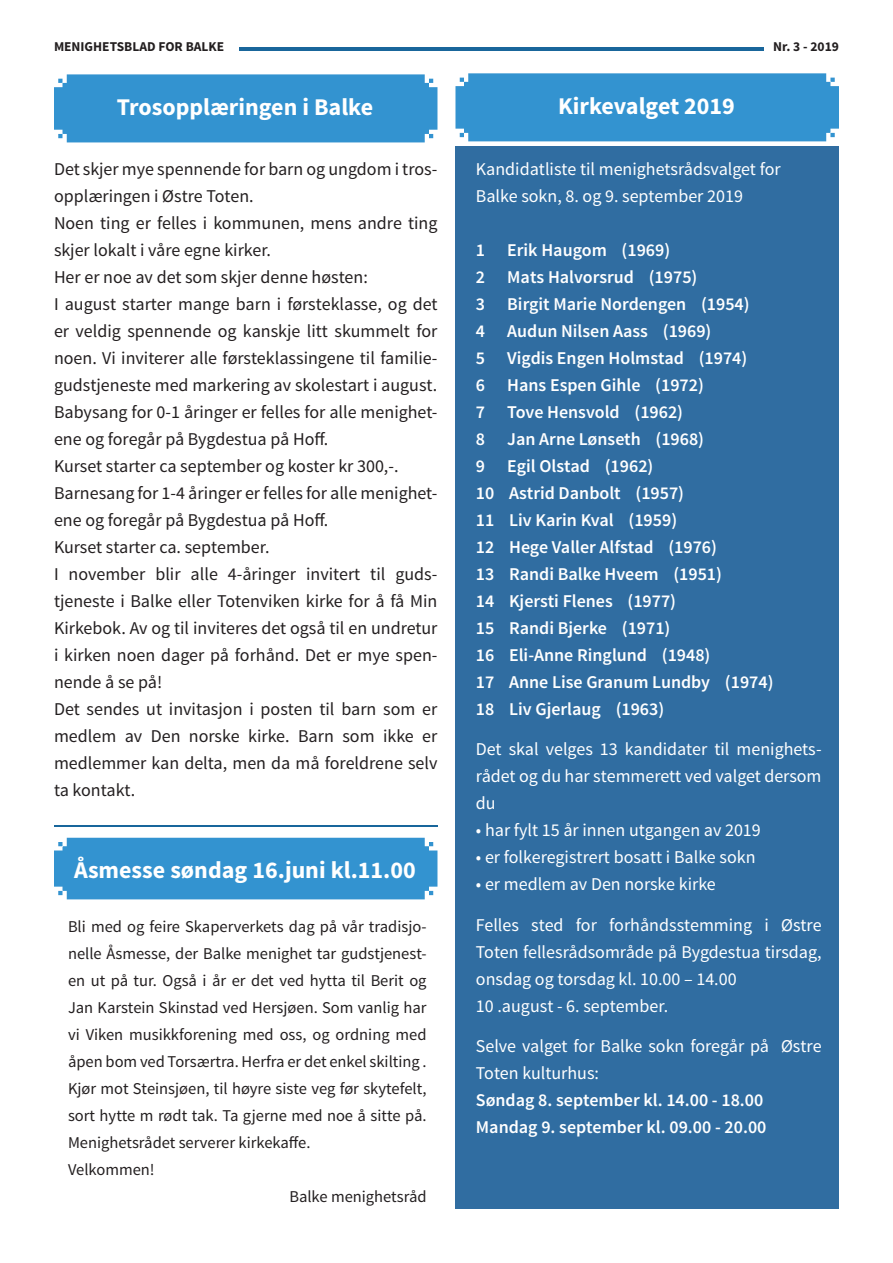
<style>
.page{position:relative;width:893px;height:1263px;background:#fff}
.page>*{position:absolute;margin:0;border:0;box-sizing:border-box;transform-origin:0 0}
.t1{font:700 24px "Source Sans Pro";color:#fff}
.t2{font:18px/27px "Source Sans Pro";color:#231f20}
.t3{font:600 18px "Source Sans Pro";color:#fff}
.t4{font:18px/27px "Source Sans Pro";color:#fff}
.t5{font:16.5px/27px "Source Sans Pro";color:#231f20;text-align:justify}
.t6{font:700 13.5px "Source Sans Pro";color:#231f20}
</style>
<div class="page">
<hr style="left:239px;top:47px;width:525px;height:4px;background:#19669b">
<div style="left:455px;top:147px;width:384px;height:1062px;background:#306da1"></div>
<div style="left:455px;top:73px;width:384px;height:68px;background:#3393d0"></div>
<div style="left:54px;top:74px;width:383px;height:68px;background:#3393d0"></div>
<hr style="left:54px;top:825px;width:383px;height:2px;background:#18669b">
<div style="left:54px;top:838px;width:383px;height:61px;background:#3393d0"></div>
<p class="t6" style="left:54px;top:38px;width:172px">MENIGHETSBLAD FOR BALKE</p>
<p class="t6" style="left:773px;top:38px;width:67px">Nr. 3 - 2019</p>
<p class="t1" style="left:117px;top:91px;width:258px">Trosopplæringen i Balke</p>
<p class="t2" style="left:54px;top:156px;width:385px">Det skjer mye spennende for barn og ungdom i tros&shy;opplæringen i Østre Toten.</p>
<p class="t2" style="left:54px;top:210px;width:385px">Noen ting er felles i kommunen, mens andre ting skjer lokalt i våre egne kirker.</p>
<p class="t2" style="left:54px;top:264px;width:315px">Her er noe av det som skjer denne høsten:</p>
<p class="t2" style="left:54px;top:291px;width:385px;text-align:justify">I august starter mange barn i førsteklasse, og det er veldig spennende og kanskje litt skummelt for noen. Vi inviterer alle førsteklassingene til familie&shy;gudstjeneste med markering av skolestart i august.<br>Babysang for 0-1 åringer er felles for alle menighet&shy;ene og foregår på Bygdestua på Hoff.</p>
<p class="t2" style="left:54px;top:453px;width:346px">Kurset starter ca september og koster kr 300,-.</p>
<p class="t2" style="left:54px;top:480px;width:385px">Barnesang for 1-4 åringer er felles for alle menighet&shy;ene og foregår på Bygdestua på Hoff.</p>
<p class="t2" style="left:54px;top:534px;width:217px">Kurset starter ca. september.</p>
<p class="t2" style="left:54px;top:561px;width:385px;text-align:justify">I november blir alle 4-åringer invitert til guds&shy;tjeneste i Balke eller Totenviken kirke for å få Min Kirkebok. Av og til inviteres det også til en undretur i kirken noen dager på forhånd. Det er mye spen&shy;nende å se på!</p>
<p class="t2" style="left:54px;top:696px;width:385px;text-align:justify">Det sendes ut invitasjon i posten til barn som er medlem av Den norske kirke. Barn som ikke er medlemmer kan delta, men da må foreldrene selv ta kontakt.</p>
<p class="t1" style="left:74px;top:855px;width:343px">Åsmesse søndag 16.juni kl.11.00</p>
<p class="t5" style="left:68px;top:914px;width:360px">Bli med og feire Skaperverkets dag på vår tradisjo&shy;nelle Åsmesse, der Balke menighet tar gudstjenest&shy;en ut på tur. Også i år er det ved hytta til Berit og Jan Karstein Skinstad ved Hersjøen. Som vanlig har vi Viken musikkforening med oss, og ordning med åpen bom ved Torsærtra. Herfra er det enkel skilting .</p>
<p class="t5" style="left:68px;top:1076px;width:360px">Kjør mot Steinsjøen, til høyre siste veg før skytefelt, sort hytte m rødt tak. Ta gjerne med noe å sitte på.<br>Menighetsrådet serverer kirkekaffe.</p>
<p class="t5" style="left:68px;top:1157px;width:88px">Velkommen!</p>
<p class="t5" style="left:289px;top:1184px;width:139px">Balke menighetsråd</p>
<p class="t1" style="left:558px;top:90px;width:178px">Kirkevalget 2019</p>
<p class="t4" style="left:476px;top:156px;width:306px">Kandidatliste til menighetsrådsvalget for<br>Balke sokn, 8. og 9. september 2019</p>
<p class="t3" style="left:476px;top:238px;width:196px">1 Erik Haugom (1969)</p>
<p class="t3" style="left:476px;top:265px;width:223px">2 Mats Halvorsrud (1975)</p>
<p class="t3" style="left:476px;top:292px;width:275px">3 Birgit Marie Nordengen (1954)</p>
<p class="t3" style="left:476px;top:319px;width:237px">4 Audun Nilsen Aass (1969)</p>
<p class="t3" style="left:476px;top:346px;width:273px">5 Vigdis Engen Holmstad (1974)</p>
<p class="t3" style="left:476px;top:373px;width:229px">6 Hans Espen Gihle (1972)</p>
<p class="t3" style="left:476px;top:400px;width:209px">7 Tove Hensvold (1962)</p>
<p class="t3" style="left:476px;top:427px;width:230px">8 Jan Arne Lønseth (1968)</p>
<p class="t3" style="left:476px;top:454px;width:179px">9 Egil Olstad (1962)</p>
<p class="t3" style="left:476px;top:481px;width:210px">10 Astrid Danbolt (1957)</p>
<p class="t3" style="left:476px;top:508px;width:203px">11 Liv Karin Kval (1959)</p>
<p class="t3" style="left:476px;top:535px;width:243px">12 Hege Valler Alfstad (1976)</p>
<p class="t3" style="left:476px;top:562px;width:248px">13 Randi Balke Hveem (1951)</p>
<p class="t3" style="left:476px;top:589px;width:202px">14 Kjersti Flenes (1977)</p>
<p class="t3" style="left:476px;top:616px;width:196px">15 Randi Bjerke (1971)</p>
<p class="t3" style="left:476px;top:643px;width:236px">16 Eli-Anne Ringlund (1948)</p>
<p class="t3" style="left:476px;top:670px;width:299px">17 Anne Lise Granum Lundby (1974)</p>
<p class="t3" style="left:476px;top:697px;width:190px">18 Liv Gjerlaug (1963)</p>
<p class="t4" style="left:476px;top:736px;width:347px;text-align:justify">Det skal velges 13 kandidater til menighets&shy;rådet og du har stemmerett ved valget dersom du</p>
<p class="t4" style="left:476px;top:817px;width:286px">• har fylt 15 år innen utgangen av 2019</p>
<p class="t4" style="left:476px;top:844px;width:281px">• er folkeregistrert bosatt i Balke sokn</p>
<p class="t4" style="left:476px;top:871px;width:241px">• er medlem av Den norske kirke</p>
<p class="t4" style="left:476px;top:912px;width:347px;text-align:justify">Felles sted for forhåndsstemming i Østre Toten fellesrådsområde på Bygdestua tirsdag, onsdag og torsdag kl. 10.00 – 14.00</p>
<p class="t4" style="left:476px;top:993px;width:194px">10 .august - 6. september.</p>
<p class="t4" style="left:476px;top:1033px;width:347px">Selve valget for Balke sokn foregår på Østre<br>Toten kulturhus:</p>
<p class="t3" style="left:476px;top:1089px;width:289px">Søndag 8. september kl. 14.00 - 18.00</p>
<p class="t3" style="left:476px;top:1116px;width:292px">Mandag 9. september kl. 09.00 - 20.00</p>
</div>
